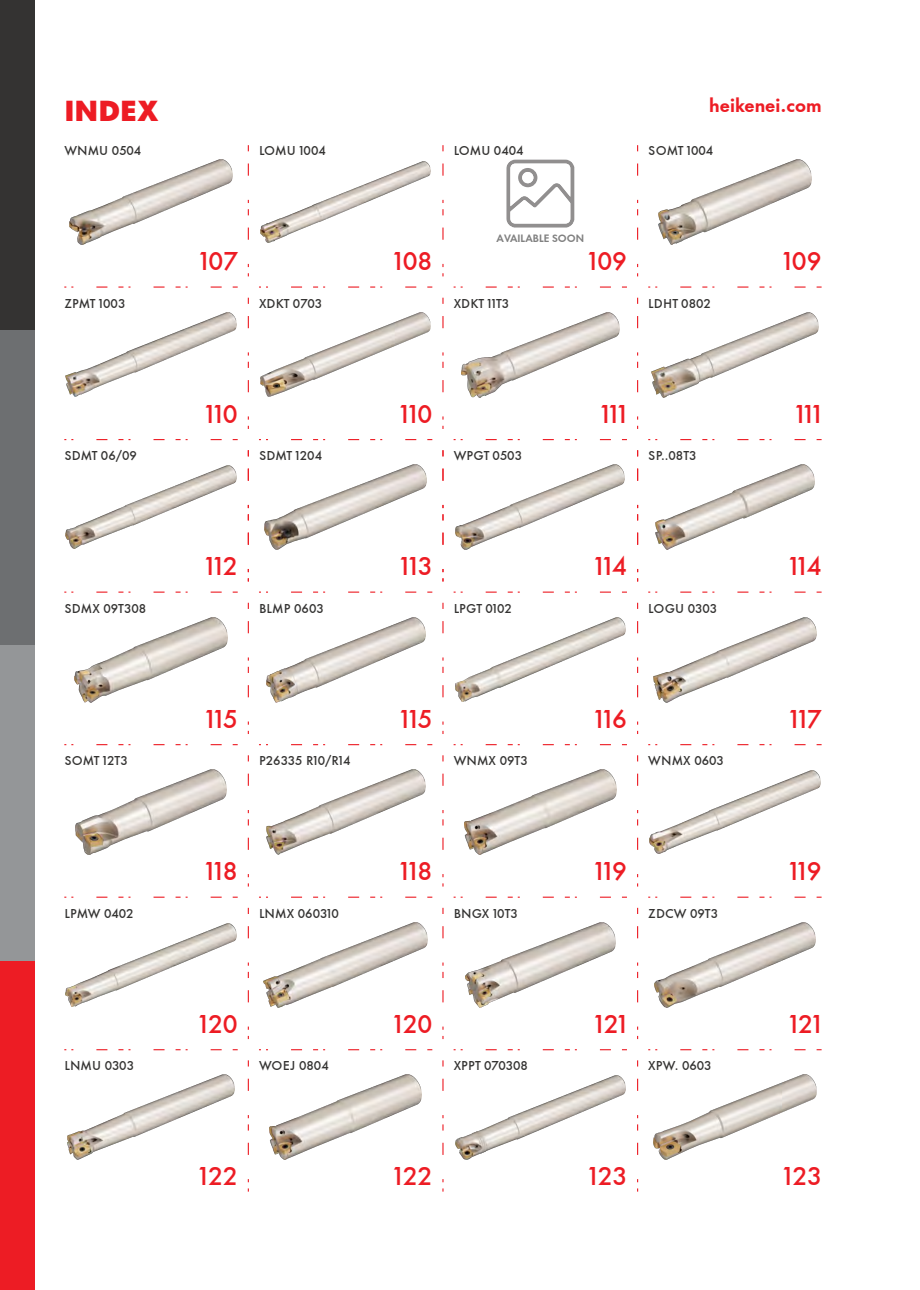
<style>
.page{position:relative;width:920px;height:1290px;background:#fff}
.page>*{position:absolute;margin:0;border:0;box-sizing:border-box;transform-origin:0 0}
.t1{font:900 27px "Futura Now Text";color:#ed1c24}
.t2{font:500 24px "Futura Now Text";color:#ed1c24}
.t3{font:700 18px "Futura Now Headline";color:#ed1c24}
.t4{font:500 12px "Futura Now Text";color:#343332}
.t5{font:700 9.9px "Futura Now Headline";color:#000}
</style>
<div class="page">
<svg style="left:0;top:0;width:34px;height:1289px;background:#885456"></svg>
<img style="left:69px;top:159px;width:164px;height:85px">
<img style="left:260px;top:162px;width:171px;height:80px">
<svg style="left:506px;top:159px;width:68px;height:68px"></svg>
<div style="left:522px;top:172px;width:11px;height:11px;background:#fff;border-radius:50%"></div>
<img style="left:658px;top:159px;width:153px;height:85px">
<img style="left:66px;top:313px;width:170px;height:83px">
<img style="left:260px;top:312px;width:171px;height:85px">
<img style="left:461px;top:312px;width:158px;height:85px">
<img style="left:651px;top:312px;width:167px;height:85px">
<img style="left:66px;top:465px;width:170px;height:83px">
<img style="left:265px;top:464px;width:161px;height:85px">
<img style="left:456px;top:464px;width:168px;height:85px">
<img style="left:655px;top:464px;width:159px;height:85px">
<img style="left:75px;top:617px;width:152px;height:85px">
<img style="left:266px;top:617px;width:159px;height:85px">
<img style="left:455px;top:618px;width:170px;height:83px">
<img style="left:653px;top:617px;width:163px;height:85px">
<img style="left:75px;top:769px;width:152px;height:85px">
<img style="left:266px;top:769px;width:159px;height:85px">
<img style="left:464px;top:769px;width:152px;height:85px">
<img style="left:649px;top:770px;width:171px;height:83px">
<img style="left:66px;top:923px;width:170px;height:83px">
<img style="left:263px;top:922px;width:164px;height:85px">
<img style="left:465px;top:922px;width:150px;height:85px">
<img style="left:654px;top:922px;width:161px;height:85px">
<img style="left:68px;top:1074px;width:166px;height:85px">
<img style="left:270px;top:1074px;width:151px;height:85px">
<img style="left:455px;top:1075px;width:170px;height:84px">
<img style="left:653px;top:1074px;width:163px;height:85px">
<svg style="left:248px;top:145px;width:1px;height:131px"></svg>
<svg style="left:248px;top:298px;width:1px;height:131px"></svg>
<svg style="left:248px;top:450px;width:1px;height:131px"></svg>
<svg style="left:248px;top:602px;width:1px;height:132px"></svg>
<svg style="left:248px;top:755px;width:1px;height:131px"></svg>
<svg style="left:248px;top:907px;width:1px;height:132px"></svg>
<svg style="left:248px;top:1060px;width:1px;height:131px"></svg>
<svg style="left:64px;top:286px;width:174px;height:1px"></svg>
<svg style="left:259px;top:286px;width:173px;height:1px"></svg>
<svg style="left:453px;top:286px;width:174px;height:1px"></svg>
<svg style="left:648px;top:286px;width:173px;height:1px"></svg>
<svg style="left:64px;top:439px;width:174px;height:1px"></svg>
<svg style="left:259px;top:439px;width:173px;height:1px"></svg>
<svg style="left:453px;top:439px;width:174px;height:1px"></svg>
<svg style="left:648px;top:439px;width:173px;height:1px"></svg>
<svg style="left:64px;top:591px;width:174px;height:1px"></svg>
<svg style="left:259px;top:591px;width:173px;height:1px"></svg>
<svg style="left:453px;top:591px;width:174px;height:1px"></svg>
<svg style="left:648px;top:591px;width:173px;height:1px"></svg>
<svg style="left:64px;top:744px;width:174px;height:1px"></svg>
<svg style="left:259px;top:744px;width:173px;height:1px"></svg>
<svg style="left:453px;top:744px;width:174px;height:1px"></svg>
<svg style="left:648px;top:744px;width:173px;height:1px"></svg>
<svg style="left:64px;top:896px;width:174px;height:1px"></svg>
<svg style="left:259px;top:896px;width:173px;height:1px"></svg>
<svg style="left:453px;top:896px;width:174px;height:1px"></svg>
<svg style="left:648px;top:896px;width:173px;height:1px"></svg>
<svg style="left:64px;top:1049px;width:174px;height:1px"></svg>
<svg style="left:259px;top:1049px;width:173px;height:1px"></svg>
<svg style="left:453px;top:1049px;width:174px;height:1px"></svg>
<svg style="left:648px;top:1049px;width:173px;height:1px"></svg>
<svg style="left:442px;top:145px;width:1px;height:131px"></svg>
<svg style="left:442px;top:298px;width:1px;height:131px"></svg>
<svg style="left:442px;top:450px;width:1px;height:131px"></svg>
<svg style="left:442px;top:602px;width:1px;height:132px"></svg>
<svg style="left:442px;top:755px;width:1px;height:131px"></svg>
<svg style="left:442px;top:907px;width:1px;height:132px"></svg>
<svg style="left:442px;top:1060px;width:1px;height:131px"></svg>
<svg style="left:637px;top:145px;width:1px;height:131px"></svg>
<svg style="left:637px;top:298px;width:1px;height:131px"></svg>
<svg style="left:637px;top:450px;width:1px;height:131px"></svg>
<svg style="left:637px;top:602px;width:1px;height:132px"></svg>
<svg style="left:637px;top:755px;width:1px;height:131px"></svg>
<svg style="left:637px;top:907px;width:1px;height:132px"></svg>
<svg style="left:637px;top:1060px;width:1px;height:131px"></svg>
<h1 class="t1" style="left:64px;top:86px;width:95px">INDEX</h1>
<p class="t4" style="left:64px;top:141px;width:78px">WNMU 0504</p>
<p class="t4" style="left:259px;top:141px;width:68px">LOMU 1004</p>
<p class="t4" style="left:453px;top:141px;width:71px">LOMU 0404</p>
<h3 class="t3" style="left:709px;top:90px;width:114px">heikenei.com</h3>
<p class="t4" style="left:648px;top:141px;width:66px">SOMT 1004</p>
<p class="t5" style="left:496px;top:229px;width:89px">AVAILABLE SOON</p>
<h2 class="t2" style="left:200px;top:241px;width:39px">107</h2>
<h2 class="t2" style="left:394px;top:241px;width:40px">108</h2>
<h2 class="t2" style="left:589px;top:241px;width:40px">109</h2>
<h2 class="t2" style="left:783px;top:241px;width:40px">109</h2>
<p class="t4" style="left:64px;top:293px;width:62px">ZPMT 1003</p>
<p class="t4" style="left:259px;top:293px;width:65px">XDKT 0703</p>
<p class="t4" style="left:453px;top:293px;width:57px">XDKT 11T3</p>
<p class="t4" style="left:648px;top:293px;width:64px">LDHT 0802</p>
<h2 class="t2" style="left:206px;top:394px;width:33px">110</h2>
<h2 class="t2" style="left:400px;top:394px;width:33px">110</h2>
<h2 class="t2" style="left:601px;top:394px;width:27px">111</h2>
<h2 class="t2" style="left:796px;top:394px;width:27px">111</h2>
<p class="t4" style="left:64px;top:445px;width:74px">SDMT 06/09</p>
<p class="t4" style="left:259px;top:445px;width:64px">SDMT 1204</p>
<p class="t4" style="left:453px;top:445px;width:70px">WPGT 0503</p>
<p class="t4" style="left:648px;top:445px;width:50px">SP..08T3</p>
<h2 class="t2" style="left:206px;top:546px;width:33px">112</h2>
<h2 class="t2" style="left:401px;top:546px;width:33px">113</h2>
<h2 class="t2" style="left:595px;top:546px;width:33px">114</h2>
<h2 class="t2" style="left:789px;top:546px;width:33px">114</h2>
<p class="t4" style="left:64px;top:598px;width:83px">SDMX 09T308</p>
<p class="t4" style="left:259px;top:598px;width:66px">BLMP 0603</p>
<p class="t4" style="left:453px;top:598px;width:60px">LPGT 0102</p>
<p class="t4" style="left:648px;top:598px;width:70px">LOGU 0303</p>
<h2 class="t2" style="left:206px;top:698px;width:33px">115</h2>
<h2 class="t2" style="left:401px;top:698px;width:33px">115</h2>
<h2 class="t2" style="left:595px;top:698px;width:33px">116</h2>
<h2 class="t2" style="left:790px;top:698px;width:33px">117</h2>
<p class="t4" style="left:64px;top:750px;width:65px">SOMT 12T3</p>
<p class="t4" style="left:259px;top:750px;width:93px">P26335 R10/R14</p>
<p class="t4" style="left:453px;top:750px;width:75px">WNMX 09T3</p>
<p class="t4" style="left:648px;top:750px;width:77px">WNMX 0603</p>
<h2 class="t2" style="left:206px;top:851px;width:33px">118</h2>
<h2 class="t2" style="left:400px;top:851px;width:33px">118</h2>
<h2 class="t2" style="left:595px;top:851px;width:33px">119</h2>
<h2 class="t2" style="left:789px;top:851px;width:33px">119</h2>
<p class="t4" style="left:64px;top:903px;width:71px">LPMW 0402</p>
<p class="t4" style="left:259px;top:903px;width:81px">LNMX 060310</p>
<p class="t4" style="left:453px;top:903px;width:66px">BNGX 10T3</p>
<p class="t4" style="left:648px;top:903px;width:71px">ZDCW 09T3</p>
<h2 class="t2" style="left:199px;top:1003px;width:40px">120</h2>
<h2 class="t2" style="left:394px;top:1003px;width:40px">120</h2>
<h2 class="t2" style="left:595px;top:1003px;width:33px">121</h2>
<h2 class="t2" style="left:789px;top:1003px;width:33px">121</h2>
<p class="t4" style="left:64px;top:1055px;width:71px">LNMU 0303</p>
<p class="t4" style="left:259px;top:1055px;width:71px">WOEJ 0804</p>
<p class="t4" style="left:453px;top:1055px;width:76px">XPPT 070308</p>
<p class="t4" style="left:648px;top:1055px;width:65px">XPW. 0603</p>
<h2 class="t2" style="left:199px;top:1156px;width:40px">122</h2>
<h2 class="t2" style="left:394px;top:1156px;width:40px">122</h2>
<h2 class="t2" style="left:589px;top:1156px;width:39px">123</h2>
<h2 class="t2" style="left:783px;top:1156px;width:39px">123</h2>
</div>
